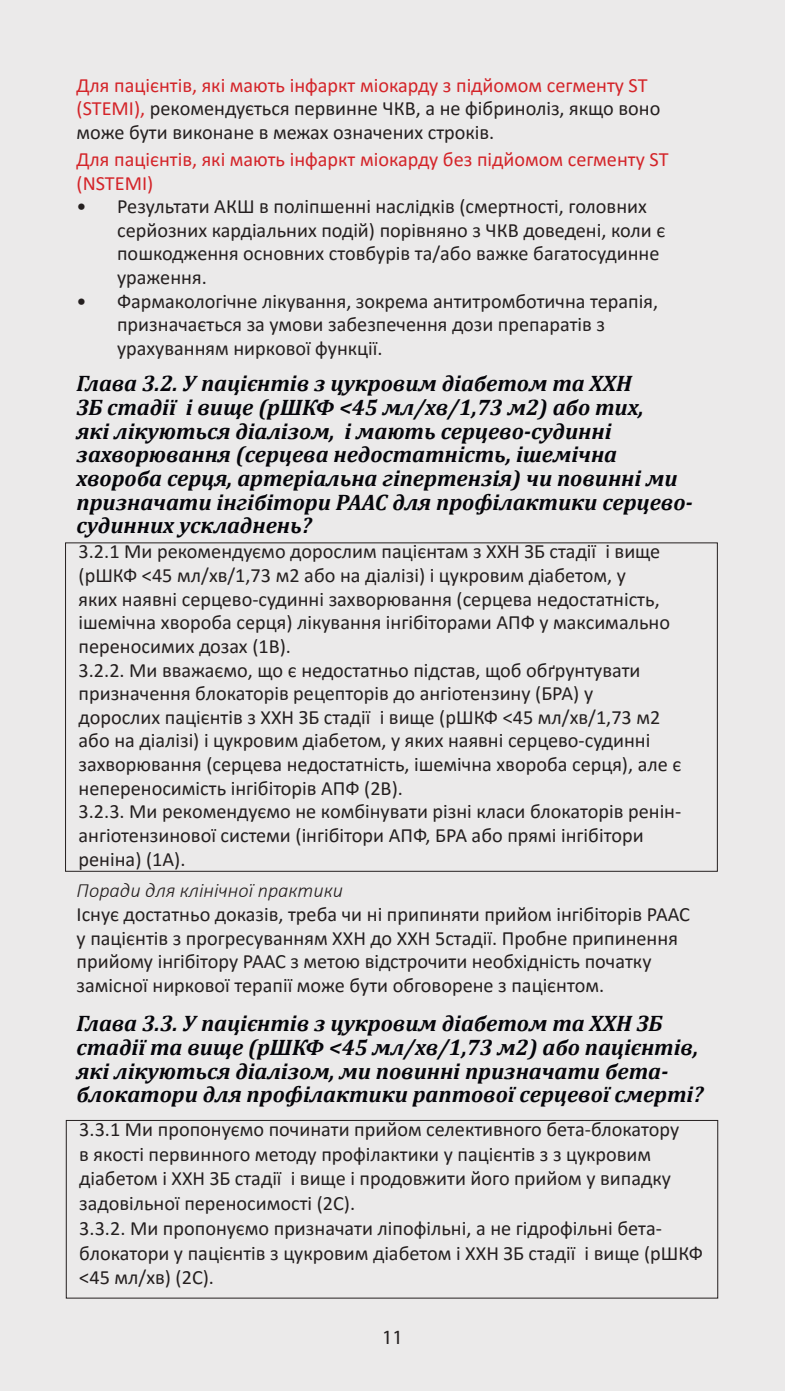
<style>
.page{position:relative;width:785px;height:1391px;background:#fff}
.page>*{position:absolute;margin:0;border:0;box-sizing:border-box;transform-origin:0 0}
.t1{font:italic 700 22.5px/23.6px "Cambria";color:#05050a}
.t2{font:20.25px/23.6px "Calibri";color:#241f1f}
.t3{font:20.25px/23.6px "Calibri";color:#d42429}
.t4{font:italic 300 20.25px "Calibri";color:#241f1f}
.t5{font:20.25px "Myriad Pro";color:#241f1f}
.s1{color:#d42429}
</style>
<div class="page">
<div style="left:0;top:0;width:784px;height:1390px;background:#ebeaea"></div>
<div style="left:66px;top:1120px;width:652px;height:178px;border:1px solid #241f1f"></div>
<p class="t2" style="left:77px;top:73px;width:585px"><span class="s1">Для пацієнтів, які мають інфаркт міокарду з підйомом сегменту ST (STEMI),</span> рекомендується первинне ЧКВ, а не фібриноліз, якщо воно може бути виконане в межах означених строків.</p>
<p class="t3" style="left:77px;top:147px;width:593px">Для пацієнтів, які мають інфаркт міокарду без підйомом сегменту ST (NSTEMI)</p>
<p class="t2" style="left:117px;top:194px;width:549px;text-indent:-40px">• Результати АКШ в поліпшенні наслідків (смертності, головних серйозних кардіальних подій) порівняно з ЧКВ доведені, коли є пошкодження основних стовбурів та/або важке багатосудинне ураження.</p>
<p class="t2" style="left:117px;top:289px;width:542px;text-indent:-40px">• Фармакологічне лікування, зокрема антитромботична терапія, призначається за умови забезпечення дози препаратів з урахуванням ниркової функції.</p>
<p class="t1" style="left:77px;top:371px;width:617px">Глава 3.2. У пацієнтів з цукровим діабетом та ХХН<br>ЗБ стадії і вище (рШКФ &lt;45 мл/хв/1,73 м2) або тих,<br>які лікуються діалізом, і мають серцево-судинні захворювання (серцева недостатність, ішемічна хвороба серця, артеріальна гіпертензія) чи повинні ми призначати інгібітори РААС для профілактики серцево&shy;судинних ускладнень?</p>
<p class="t2" style="left:79px;top:539px;width:604px">3.2.1 Ми рекомендуємо дорослим пацієнтам з ХХН ЗБ стадії і вище (рШКФ &lt;45 мл/хв/1,73 м2 або на діалізі) і цукровим діабетом, у<br>яких наявні серцево-судинні захворювання (серцева недостатність, ішемічна хвороба серця) лікування інгібіторами АПФ у максимально переносимих дозах (1В).<br>3.2.2. Ми вважаємо, що є недостатньо підстав, щоб обґрунтувати призначення блокаторів рецепторів до ангіотензину (БРА) у<br>дорослих пацієнтів з ХХН ЗБ стадії і вище (рШКФ &lt;45 мл/хв/1,73 м2 або на діалізі) і цукровим діабетом, у яких наявні серцево-судинні захворювання (серцева недостатність, ішемічна хвороба серця), але є непереносимість інгібіторів АПФ (2В).<br>3.2.3. Ми рекомендуємо не комбінувати різні класи блокаторів ренін&shy;ангіотензинової системи (інгібітори АПФ, БРА або прямі інгібітори реніна) (1А).</p>
<p class="t4" style="left:77px;top:878px;width:268px">Поради для клінічної практики</p>
<p class="t2" style="left:77px;top:901px;width:614px">Існує достатньо доказів, треба чи ні припиняти прийом інгібіторів РААС у пацієнтів з прогресуванням ХХН до ХХН 5стадії. Пробне припинення прийому інгібітору РААС з метою відстрочити необхідність початку замісної ниркової терапії може бути обговорене з пацієнтом.</p>
<p class="t1" style="left:77px;top:1011px;width:628px">Глава 3.3. У пацієнтів з цукровим діабетом та ХХН ЗБ стадії та вище (рШКФ &lt;45 мл/хв/1,73 м2) або пацієнтів, які лікуються діалізом, ми повинні призначати бета&shy;блокатори для профілактики раптової серцевої смерті?</p>
<p class="t2" style="left:79px;top:1116px;width:625px;line-height:24.8px">3.3.1 Ми пропонуємо починати прийом селективного бета-блокатору<br>в якості первинного методу профілактики у пацієнтів з з цукровим діабетом і ХХН ЗБ стадії і вище і продовжити його прийом у випадку задовільної переносимості (2С).<br>3.3.2. Ми пропонуємо призначати ліпофільні, а не гідрофільні бета&shy;блокатори у пацієнтів з цукровим діабетом і ХХН ЗБ стадії і вище (рШКФ &lt;45 мл/хв) (2С).</p>
<p class="t5" style="left:382px;top:1324px;width:22px">11</p>
</div>
